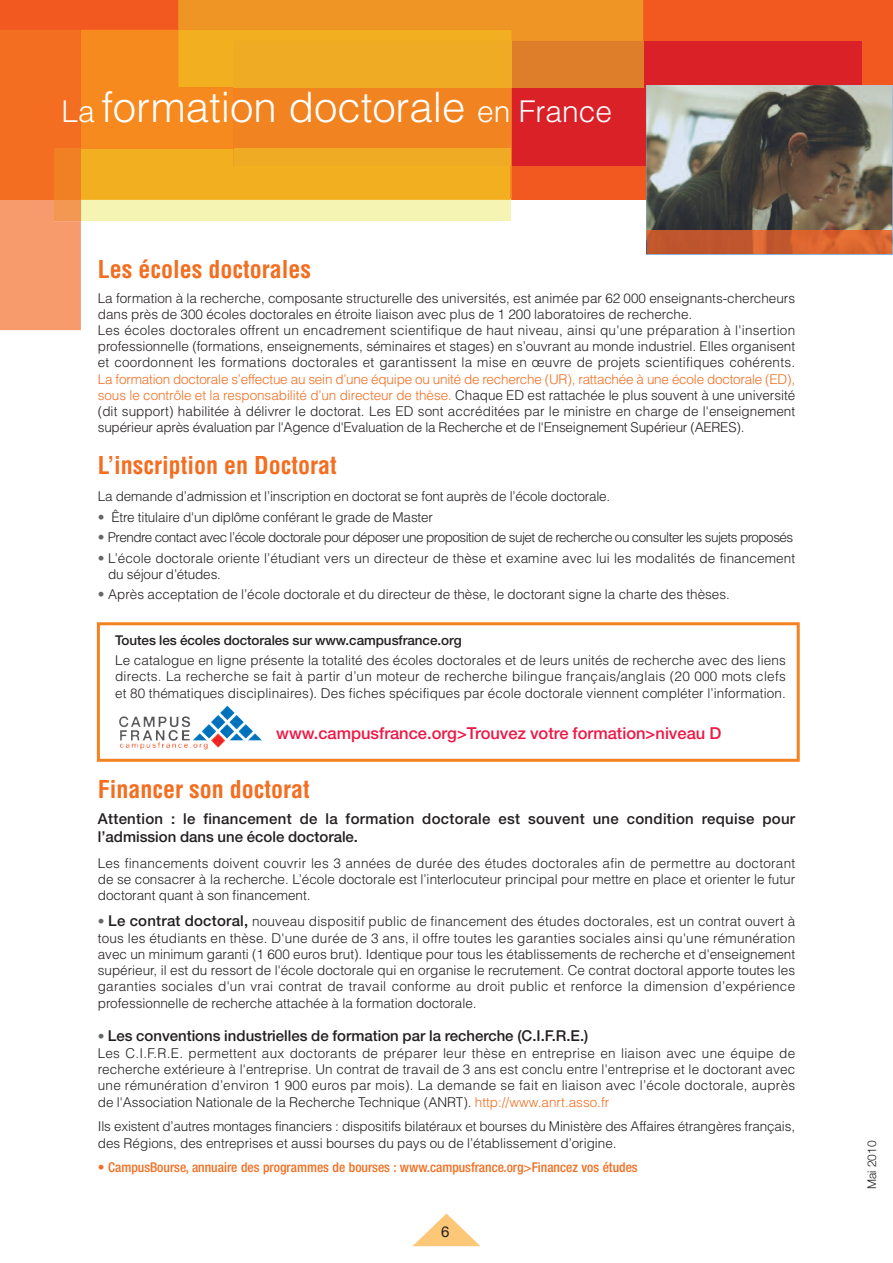
<style>
.page{position:relative;width:893px;height:1263px;background:#fff}
.page>*{position:absolute;margin:0;border:0;box-sizing:border-box;transform-origin:0 0}
.t1{font:300 42px "Helvetica";color:#fff}
.t2{font:700 condensed 24px "Helvetica";color:#f36e21}
.t3{font:500 16.5px "Helvetica Neue";color:#ed1845}
.t4{font:500 15px/18px "Helvetica Neue";letter-spacing:.02em;color:#231f20}
.t5{font:500 15px "Helvetica Neue";color:#231f20}
.t6{font:15px "Helvetica Neue";color:#231f20}
.t7{font:300 13.5px/16.2px "Helvetica";color:#231f20;text-align:justify}
.t8{font:300 13.5px "Helvetica";letter-spacing:-.035em;color:#231f20}
.t9{font:500 condensed 13.5px "Helvetica Neue";color:#f36e21}
.t10{font:500 13.5px "Helvetica Neue";letter-spacing:-.005em;color:#231f20}
.t11{font:300 12px "Helvetica Neue";color:#231f20}
.s1{font-size:30px}
.s2{color:#f36e21}
.s3{color:#666768}
.s4{font-family:"Helvetica Neue";font-weight:500;font-size:15px}
.s5{font-family:"Helvetica";font-weight:300;font-size:13.5px;color:#666768}
</style>
<div class="page">
<div style="left:0;top:0;width:893px;height:200px;background:#f15921"></div>
<div style="left:234px;top:41px;width:628px;height:125px;background:#da2128"></div>
<div style="left:97px;top:622px;width:703px;height:140px;border:3px solid #f58220"></div>
<img style="left:119px;top:705px;width:125px;height:24px">
<img style="left:646px;top:85px;width:246px;height:169px">
<img style="left:647px;top:230px;width:245px;height:23px">
<svg style="left:413px;top:1213px;width:67px;height:33px"></svg>
<svg style="left:0;top:0;width:643px;height:330px"></svg>
<div style="left:54px;top:200px;width:27px;height:21px;background:#f39852"></div>
<div style="left:54px;top:149px;width:27px;height:51px;background:#f17f24"></div>
<h1 class="t1" style="left:61px;top:91px;width:552px"><span class="s1">La</span> formation doctorale <span class="s1">en France</span></h1>
<h2 class="t2" style="left:98px;top:260px;width:215px">Les écoles doctorales</h2>
<p class="t7" style="left:98px;top:291px;width:699px;text-align:left">La formation à la recherche, composante structurelle des universités, est animée par 62 000 enseignants-chercheurs dans près de 300 écoles doctorales en étroite liaison avec plus de 1 200 laboratoires de recherche.<br>Les écoles doctorales offrent un encadrement scientifique de haut niveau, ainsi qu'une préparation à l'insertion professionnelle (formations, enseignements, séminaires et stages) en s’ouvrant au monde industriel. Elles organisent et coordonnent les formations doctorales et garantissent la mise en œuvre de projets scientifiques cohérents.</p>
<p class="t7" style="left:98px;top:372px;width:699px"><span class="s2">La formation doctorale s’effectue au sein d’une équipe ou unité de recherche (UR), rattachée à une école doctorale (ED), sous le contrôle et la responsabilité d’un directeur de thèse.</span> Chaque ED est rattachée le plus souvent à une université (dit support) habilitée à délivrer le doctorat. Les ED sont accréditées par le ministre en charge de l'enseignement supérieur après évaluation par l'Agence d'Evaluation de la Recherche et de l'Enseignement Supérieur (AERES).</p>
<h2 class="t2" style="left:98px;top:456px;width:240px">L’inscription en Doctorat</h2>
<p class="t7" style="left:98px;top:490px;width:514px">La demande d’admission et l’inscription en doctorat se font auprès de l’école doctorale.</p>
<p class="t7" style="left:98px;top:510px;width:337px"><span class="s3">•</span> Être titulaire d'un diplôme conférant le grade de Master</p>
<p class="t8" style="left:98px;top:532px;width:697px"><span class="s3">•</span> Prendre contact avec l’école doctorale pour déposer une proposition de sujet de recherche ou consulter les sujets proposés</p>
<p class="t7" style="left:108px;top:551px;width:689px;text-indent:-10px"><span class="s3">•</span> L’école doctorale oriente l’étudiant vers un directeur de thèse et examine avec lui les modalités de financement du séjour d’études.</p>
<p class="t7" style="left:98px;top:588px;width:634px"><span class="s3">•</span> Après acceptation de l’école doctorale et du directeur de thèse, le doctorant signe la charte des thèses.</p>
<p class="t10" style="left:115px;top:635px;width:348px">Toutes les écoles doctorales sur www.campusfrance.org</p>
<p class="t7" style="left:115px;top:654px;width:672px">Le catalogue en ligne présente la totalité des écoles doctorales et de leurs unités de recherche avec des liens directs. La recherche se fait à partir d’un moteur de recherche bilingue français/anglais (20 000 mots clefs et 80 thématiques disciplinaires). Des fiches spécifiques par école doctorale viennent compléter l’information.</p>
<p class="t3" style="left:276px;top:727px;width:447px">www.campusfrance.org&gt;Trouvez votre formation&gt;niveau D</p>
<h2 class="t2" style="left:98px;top:780px;width:213px">Financer son doctorat</h2>
<p class="t4" style="left:98px;top:811px;width:699px">Attention : le financement de la formation doctorale est souvent une condition requise pour l’admission dans une école doctorale.</p>
<p class="t7" style="left:98px;top:856px;width:699px">Les financements doivent couvrir les 3 années de durée des études doctorales afin de permettre au doctorant de se consacrer à la recherche. L’école doctorale est l’interlocuteur principal pour mettre en place et orienter le futur doctorant quant à son financement.</p>
<p class="t7" style="left:98px;top:914px;width:699px"><span class="s3">•</span> <span class="s4">Le contrat doctoral,</span> nouveau dispositif public de financement des études doctorales, est un contrat ouvert à tous les étudiants en thèse. D'une durée de 3 ans, il offre toutes les garanties sociales ainsi qu'une rémunération avec un minimum garanti (1 600 euros brut). Identique pour tous les établissements de recherche et d'enseignement supérieur, il est du ressort de l'école doctorale qui en organise le recrutement. Ce contrat doctoral apporte toutes les garanties sociales d'un vrai contrat de travail conforme au droit public et renforce la dimension d’expérience professionnelle de recherche attachée à la formation doctorale.</p>
<p class="t5" style="left:98px;top:1030px;width:492px"><span class="s5">•</span> Les conventions industrielles de formation par la recherche (C.I.F.R.E.)</p>
<p class="t7" style="left:98px;top:1046px;width:699px">Les C.I.F.R.E. permettent aux doctorants de préparer leur thèse en entreprise en liaison avec une équipe de recherche extérieure à l'entreprise. Un contrat de travail de 3 ans est conclu entre l'entreprise et le doctorant avec une rémunération d’environ 1 900 euros par mois). La demande se fait en liaison avec l’école doctorale, auprès de l'Association Nationale de la Recherche Technique (ANRT). <span class="s2">http://www.anrt.asso.fr</span></p>
<p class="t7" style="left:98px;top:1120px;width:699px">Ils existent d’autres montages financiers : dispositifs bilatéraux et bourses du Ministère des Affaires étrangères français, des Régions, des entreprises et aussi bourses du pays ou de l’établissement d’origine.</p>
<p class="t9" style="left:98px;top:1162px;width:541px">• CampusBourse, annuaire des programmes de bourses : www.campusfrance.org&gt;Financez vos études</p>
<p class="t6" style="left:441px;top:1226px;width:10px">6</p>
<p class="t11" style="left:864px;top:1189px;width:50px;rotate:-90deg">Mai 2010</p>
</div>
